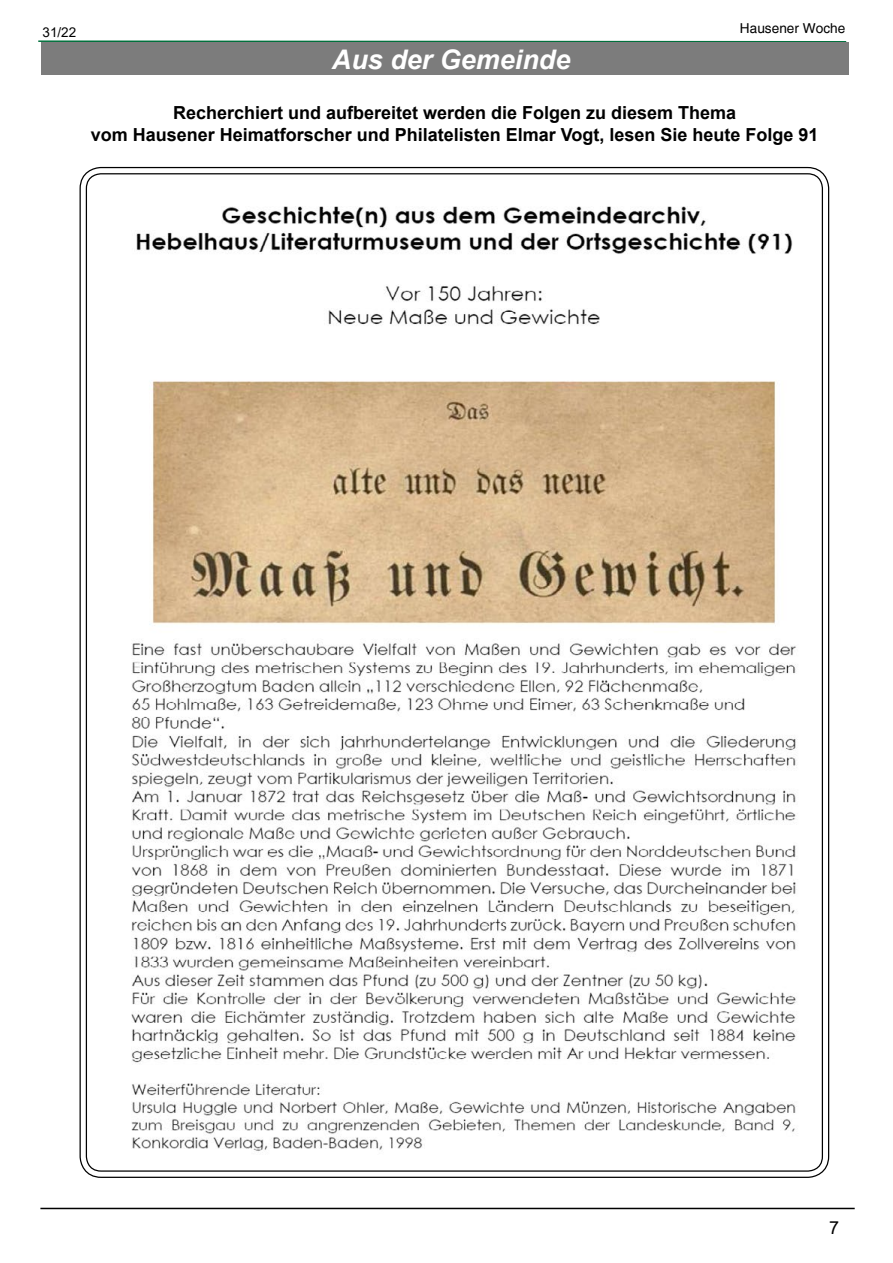
<style>
.page{position:relative;width:893px;height:1263px;background:#fff}
.page>*{position:absolute;margin:0;border:0;box-sizing:border-box;transform-origin:0 0}
.t1{font:italic 700 27px "Arial";color:#fff}
.t2{font:700 18px/21.6px "Arial";color:#000;text-align:center}
.t3{font:18px "Arial";color:#000}
.t4{font:13.65px "Helvetica";color:#000}
.t5{font:13.5px "Arial";color:#000}
</style>
<div class="page">
<hr style="left:40px;top:1208px;width:815px;height:1px;background:#000">
<svg style="left:38px;top:40px;width:810px;height:3px;background:#689781"></svg>
<div style="left:41px;top:43px;width:808px;height:32px;background:#7c7c7c"></div>
<img style="left:83px;top:171px;width:742px;height:1003px">
<p class="t5" style="left:43px;top:23px;width:35px">31/22</p>
<p class="t4" style="left:740px;top:21px;width:107px">Hausener Woche</p>
<h1 class="t1" style="left:332px;top:41px;width:240px">Aus der Gemeinde</h1>
<p class="t2" style="left:91px;top:103px;width:729px">Recherchiert und aufbereitet werden die Folgen zu diesem Thema<br>vom Hausener Heimatforscher und Philatelisten Elmar Vogt, lesen Sie heute Folge 91</p>
<p class="t3" style="left:829px;top:1215px;width:12px">7</p>
</div>
